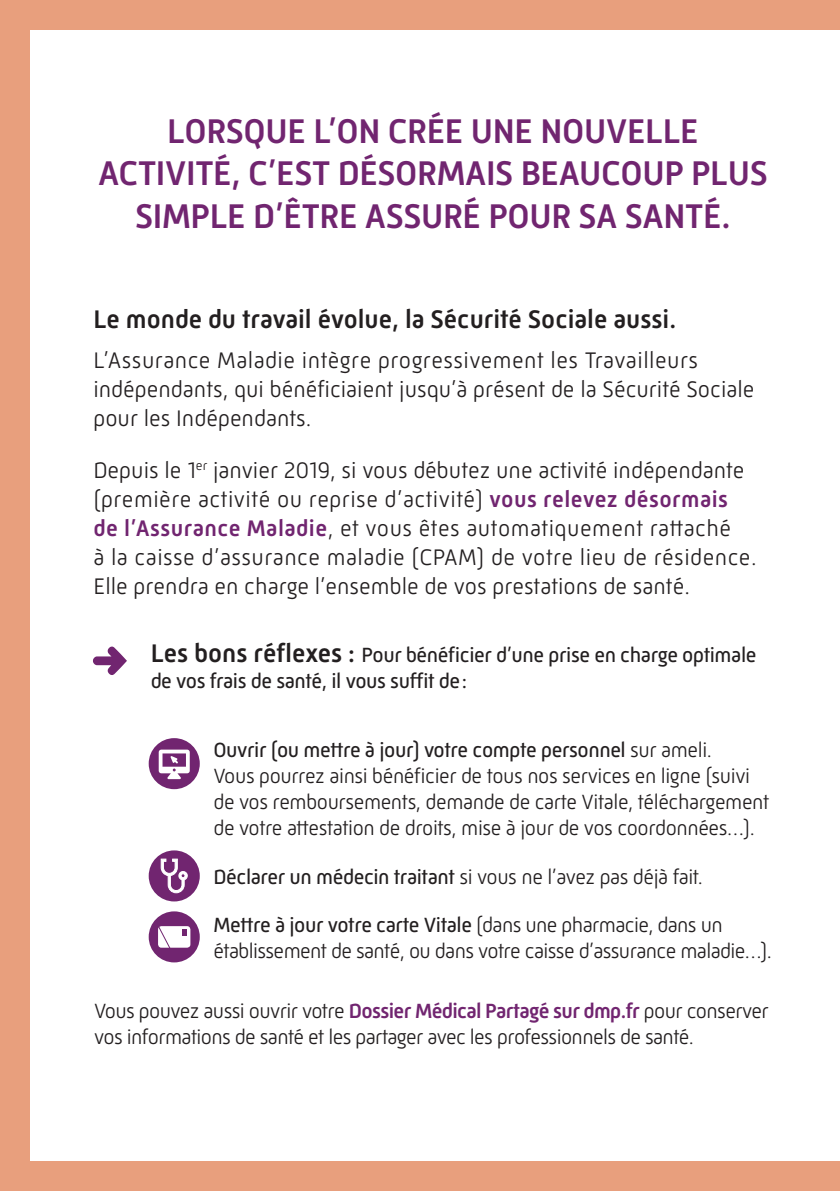
<style>
.page{position:relative;width:840px;height:1191px;background:#fff}
.page>*{position:absolute;margin:0;border:0;box-sizing:border-box;transform-origin:0 0}
.t1{font:500 35px/42.6px "Mic 32 New";letter-spacing:-.01em;color:#712570;text-align:center}
.t2{font:500 26px "Mic 32 New";color:#231f20}
.t3{font:300 23px/29px "Mic 32 New";letter-spacing:.02em;color:#231f20}
.t4{font:300 23px/29px "Mic 32 New";color:#231f20}
.t5{font:300 21px/26px "Mic 32 New";letter-spacing:-.025em;color:#231f20}
.t6{font:21px/26px "Mic 32 New";letter-spacing:-.02em;color:#231f20}
.s1{font-weight:500;color:#712570}
.s2{font-weight:500;font-size:26px}
.s3{font-weight:400}
</style>
<div class="page">
<div style="left:0;top:0;width:839px;height:1191px;background:#e89f7d"></div>
<div style="left:30px;top:30px;width:809px;height:1131px;background:#fff"></div>
<svg style="left:93px;top:646px;width:34px;height:29px"></svg>
<div style="left:149px;top:738px;width:51px;height:51px;background:#712570;border-radius:50%"></div>
<svg style="left:159px;top:749px;width:31px;height:30px"></svg>
<div style="left:149px;top:850px;width:51px;height:51px;background:#712570;border-radius:50%"></div>
<svg style="left:160px;top:858px;width:28px;height:35px"></svg>
<div style="left:149px;top:911px;width:51px;height:51px;background:#712570;border-radius:50%"></div>
<div style="left:158px;top:926px;width:32px;height:21px;background:#fff;border-radius:3px"></div>
<svg style="left:182px;top:929px;width:5px;height:6px"></svg>
<svg style="left:158px;top:926px;width:16px;height:22px"></svg>
<p class="t1" style="left:98px;top:110px;width:670px">LORSQUE L’ON CRÉE UNE NOUVELLE<br>ACTIVITÉ, C’EST DÉSORMAIS BEAUCOUP PLUS<br>SIMPLE D’ÊTRE ASSURÉ POUR SA SANTÉ.</p>
<p class="t2" style="left:93px;top:304px;width:584px">Le monde du travail évolue, la Sécurité Sociale aussi.</p>
<p class="t4" style="left:93px;top:346px;width:662px">L’Assurance Maladie intègre progressivement les Travailleurs indépendants, qui bénéficiaient jusqu’à présent de la Sécurité Sociale pour les Indépendants.</p>
<p class="t3" style="left:93px;top:455px;width:664px">Depuis le 1<sup>er</sup> janvier 2019, si vous débutez une activité indépendante (première activité ou reprise d’activité) <span class="s1">vous relevez désormais de l’Assurance Maladie</span>, et vous êtes automatiquement rattaché<br>à la caisse d’assurance maladie (CPAM) de votre lieu de résidence.<br>Elle prendra en charge l’ensemble de vos prestations de santé.</p>
<p class="t6" style="left:151px;top:642px;width:607px"><span class="s2">Les bons réflexes :</span> Pour bénéficier d’une prise en charge optimale de vos frais de santé, il vous suffit de:</p>
<p class="t5" style="left:213px;top:737px;width:557px"><span class="s3">Ouvrir (ou mettre à jour) votre compte personnel</span> sur ameli.<br>Vous pourrez ainsi bénéficier de tous nos services en ligne (suivi de vos remboursements, demande de carte Vitale, téléchargement de votre attestation de droits, mise à jour de vos coordonnées…).</p>
<p class="t5" style="left:213px;top:863px;width:490px"><span class="s3">Déclarer un médecin traitant</span> si vous ne l’avez pas déjà fait.</p>
<p class="t5" style="left:213px;top:912px;width:559px"><span class="s3">Mettre à jour votre carte Vitale</span> (dans une pharmacie, dans un établissement de santé, ou dans votre caisse d’assurance maladie…).</p>
<p class="t5" style="left:94px;top:998px;width:675px">Vous pouvez aussi ouvrir votre <span class="s1">Dossier Médical Partagé sur dmp.fr</span> pour conserver vos informations de santé et les partager avec les professionnels de santé.</p>
</div>
